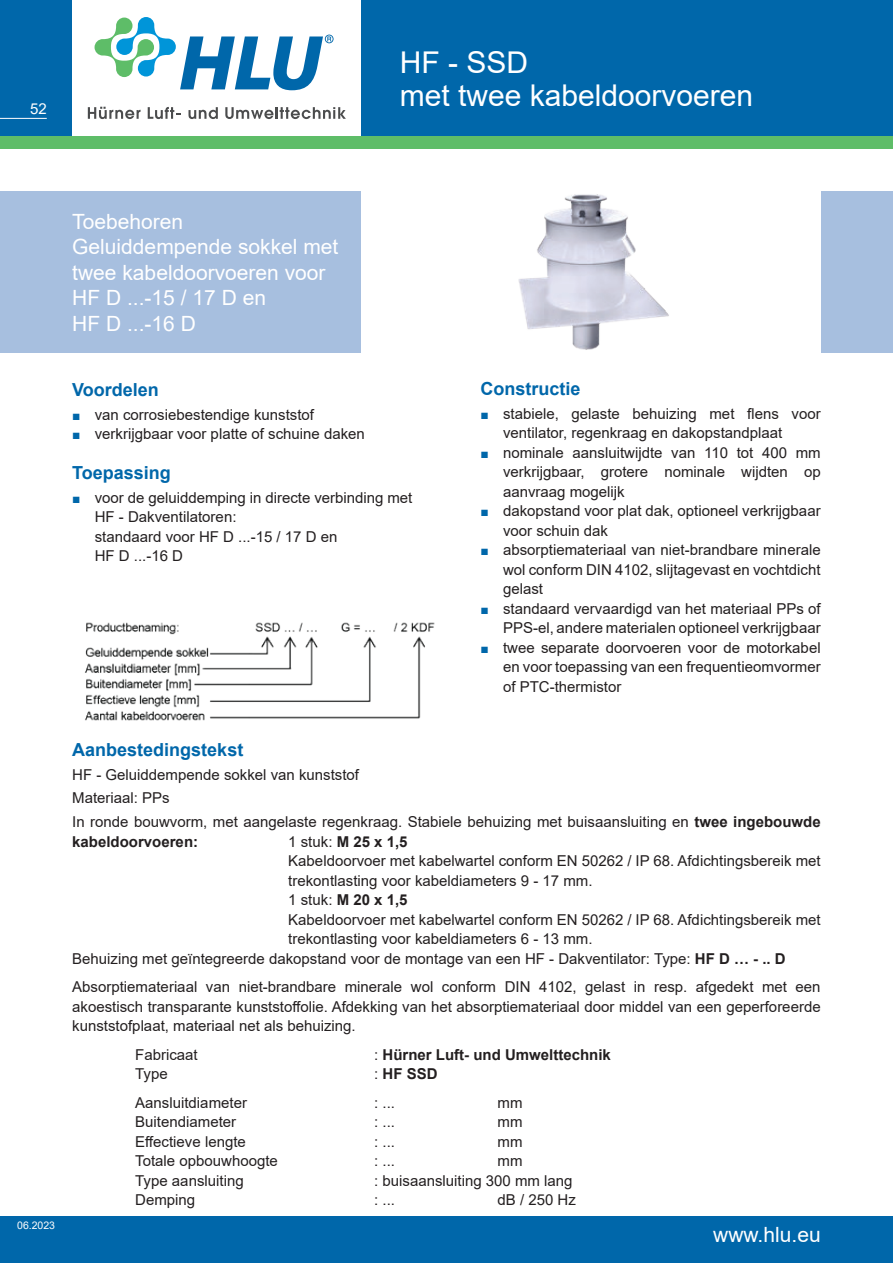
<style>
.page{position:relative;width:893px;height:1263px;background:#fff}
.page>*{position:absolute;margin:0;border:0;box-sizing:border-box;transform-origin:0 0}
.t1{font:30px/33px "Arial";color:#fff}
.t2{font:21px/25.5px "Arial";color:#fff}
.t3{font:700 18px "Arial";color:#0067aa}
.p_Blocksatz{font:15px/19.5px "Arial";color:#231f20}
.p_Blocksatz-2{font:700 15px "Arial";color:#231f20}
.t4{font:15px "Arial";color:#fff}
.t5{font:10.5px "Arial";color:#fff}
.s1{font-family:"European Pi Three";color:#0067aa}
.s2{font-weight:700}
.s3{font-weight:400}
</style>
<div class="page">
<div style="left:0;top:136px;width:893px;height:13px;background:#5ebd68"></div>
<div style="left:0;top:0;width:72px;height:136px;background:#0067aa"></div>
<hr style="left:0;top:118px;width:47px;height:1px;background:#fff">
<div style="left:0;top:1216px;width:893px;height:47px;background:#0067aa"></div>
<div style="left:361px;top:0;width:532px;height:136px;background:#0067aa"></div>
<div style="left:821px;top:191px;width:72px;height:162px;background:#a7bfdf"></div>
<div style="left:0;top:191px;width:361px;height:162px;background:#a7bfdf"></div>
<img style="left:518px;top:194px;width:151px;height:156px">
<svg style="left:88px;top:107px;width:53px;height:12px"></svg>
<svg style="left:148px;top:107px;width:33px;height:12px"></svg>
<svg style="left:188px;top:107px;width:30px;height:12px"></svg>
<svg style="left:225px;top:107px;width:121px;height:12px"></svg>
<svg style="left:95px;top:17px;width:239px;height:73px"></svg>
<img style="left:85px;top:622px;width:350px;height:99px">
<p class="t4" style="left:30px;top:98px;width:18px">52</p>
<p class="t1" style="left:400px;top:46px;width:355px">HF - SSD<br>met twee kabeldoorvoeren</p>
<p class="t2" style="left:72px;top:209px;width:112px">Toebehoren</p>
<p class="t2" style="left:72px;top:234px;width:268px">Geluiddempende sokkel met twee kabeldoorvoeren voor</p>
<p class="t2" style="left:72px;top:285px;width:195px">HF D ...-15 / 17 D en<br>HF D ...-16 D</p>
<p class="t3" style="left:72px;top:377px;width:88px">Voordelen</p>
<p class="p_Blocksatz" style="left:72px;top:404px;width:243px"><span class="s1">J</span> van corrosiebestendige kunststof</p>
<p class="p_Blocksatz" style="left:72px;top:424px;width:294px"><span class="s1">J</span> verkrijgbaar voor platte of schuine daken</p>
<p class="t3" style="left:72px;top:460px;width:100px">Toepassing</p>
<p class="p_Blocksatz" style="left:95px;top:487px;width:319px;text-indent:-22px"><span class="s1">J</span> voor de geluiddemping in directe verbinding met<br>HF - Dakventilatoren:</p>
<p class="p_Blocksatz" style="left:95px;top:526px;width:244px">standaard voor HF D ...-15 / 17 D en</p>
<p class="p_Blocksatz" style="left:95px;top:546px;width:90px">HF D ...-16 D</p>
<p class="t3" style="left:480px;top:376px;width:102px">Constructie</p>
<p class="p_Blocksatz" style="left:503px;top:403px;width:319px;text-indent:-22px"><span class="s1">J</span> stabiele, gelaste behuizing met flens voor ventilator, regenkraag en dakopstandplaat</p>
<p class="p_Blocksatz" style="left:503px;top:442px;width:319px;text-align:justify;text-indent:-22px"><span class="s1">J</span> nominale aansluitwijdte van 110 tot 400 mm verkrijgbaar, grotere nominale wijdten op aanvraag mogelijk</p>
<p class="p_Blocksatz" style="left:503px;top:501px;width:319px;text-indent:-22px"><span class="s1">J</span> dakopstand voor plat dak, optioneel verkrijgbaar voor schuin dak</p>
<p class="p_Blocksatz" style="left:503px;top:540px;width:319px;text-align:justify;text-indent:-22px"><span class="s1">J</span> absorptiemateriaal van niet-brandbare minerale wol conform DIN 4102, slijtagevast en vochtdicht gelast</p>
<p class="p_Blocksatz" style="left:480px;top:598px;width:342px;text-align:right"><span class="s1">J</span> standaard vervaardigd van het materiaal PPs of<br>PPS-el, andere materialen optioneel verkrijgbaar</p>
<p class="p_Blocksatz" style="left:503px;top:637px;width:319px;text-align:justify;text-indent:-22px"><span class="s1">J</span> twee separate doorvoeren voor de motorkabel en voor toepassing van een frequentieomvormer of PTC-thermistor</p>
<p class="t5" style="left:17px;top:1218px;width:39px">06.2023</p>
<p class="t3" style="left:72px;top:737px;width:173px">Aanbestedingstekst</p>
<p class="p_Blocksatz" style="left:72px;top:764px;width:288px">HF - Geluiddempende sokkel van kunststof</p>
<p class="p_Blocksatz" style="left:72px;top:788px;width:99px">Materiaal: PPs</p>
<p class="p_Blocksatz" style="left:72px;top:812px;width:750px">In ronde bouwvorm, met aangelaste regenkraag. Stabiele behuizing met buisaansluiting en <span class="s2">twee ingebouwde kabeldoorvoeren:</span></p>
<p class="p_Blocksatz-2" style="left:288px;top:831px;width:121px"><span class="s3">1 stuk:</span> M 25 x 1,5</p>
<p class="p_Blocksatz" style="left:288px;top:851px;width:534px">Kabeldoorvoer met kabelwartel conform EN 50262 / IP 68. Afdichtingsbereik met trekontlasting voor kabeldiameters 9 - 17 mm.</p>
<p class="p_Blocksatz-2" style="left:288px;top:889px;width:121px"><span class="s3">1 stuk:</span> M 20 x 1,5</p>
<p class="p_Blocksatz" style="left:288px;top:909px;width:534px">Kabeldoorvoer met kabelwartel conform EN 50262 / IP 68. Afdichtingsbereik met trekontlasting voor kabeldiameters 6 - 13 mm.</p>
<p class="p_Blocksatz" style="left:72px;top:948px;width:715px">Behuizing met geïntegreerde dakopstand voor de montage van een HF - Dakventilator: Type: <span class="s2">HF D … - .. D</span></p>
<p class="p_Blocksatz" style="left:72px;top:977px;width:750px;text-align:justify">Absorptiemateriaal van niet-brandbare minerale wol conform DIN 4102, gelast in resp. afgedekt met een akoestisch transparante kunststoffolie. Afdekking van het absorptiemateriaal door middel van een geperforeerde kunststofplaat, materiaal net als behuizing.</p>
<p class="p_Blocksatz" style="left:135px;top:1044px;width:64px">Fabricaat</p>
<p class="p_Blocksatz-2" style="left:374px;top:1044px;width:238px"><span class="s3">:</span> Hürner Luft- und Umwelttechnik</p>
<p class="p_Blocksatz" style="left:135px;top:1064px;width:34px">Type</p>
<p class="p_Blocksatz-2" style="left:374px;top:1063px;width:65px"><span class="s3">:</span> HF SSD</p>
<p class="p_Blocksatz" style="left:135px;top:1092px;width:113px">Aansluitdiameter</p>
<p class="p_Blocksatz" style="left:374px;top:1092px;width:22px">: ...</p>
<p class="p_Blocksatz" style="left:497px;top:1092px;width:26px">mm</p>
<p class="p_Blocksatz" style="left:135px;top:1112px;width:102px">Buitendiameter</p>
<p class="p_Blocksatz" style="left:374px;top:1112px;width:22px">: ...</p>
<p class="p_Blocksatz" style="left:497px;top:1112px;width:26px">mm</p>
<p class="p_Blocksatz" style="left:135px;top:1131px;width:112px">Effectieve lengte</p>
<p class="p_Blocksatz" style="left:374px;top:1131px;width:22px">: ...</p>
<p class="p_Blocksatz" style="left:497px;top:1131px;width:26px">mm</p>
<p class="p_Blocksatz" style="left:135px;top:1151px;width:144px">Totale opbouwhoogte</p>
<p class="p_Blocksatz" style="left:374px;top:1151px;width:22px">: ...</p>
<p class="p_Blocksatz" style="left:497px;top:1151px;width:26px">mm</p>
<p class="p_Blocksatz" style="left:135px;top:1170px;width:110px">Type aansluiting</p>
<p class="p_Blocksatz" style="left:374px;top:1170px;width:200px">: buisaansluiting 300 mm lang</p>
<p class="p_Blocksatz" style="left:135px;top:1190px;width:62px">Demping</p>
<p class="p_Blocksatz" style="left:374px;top:1190px;width:22px">: ...</p>
<p class="p_Blocksatz" style="left:497px;top:1190px;width:80px">dB / 250 Hz</p>
<h2 class="t2" style="left:713px;top:1222px;width:109px">www.hlu.eu</h2>
</div>
